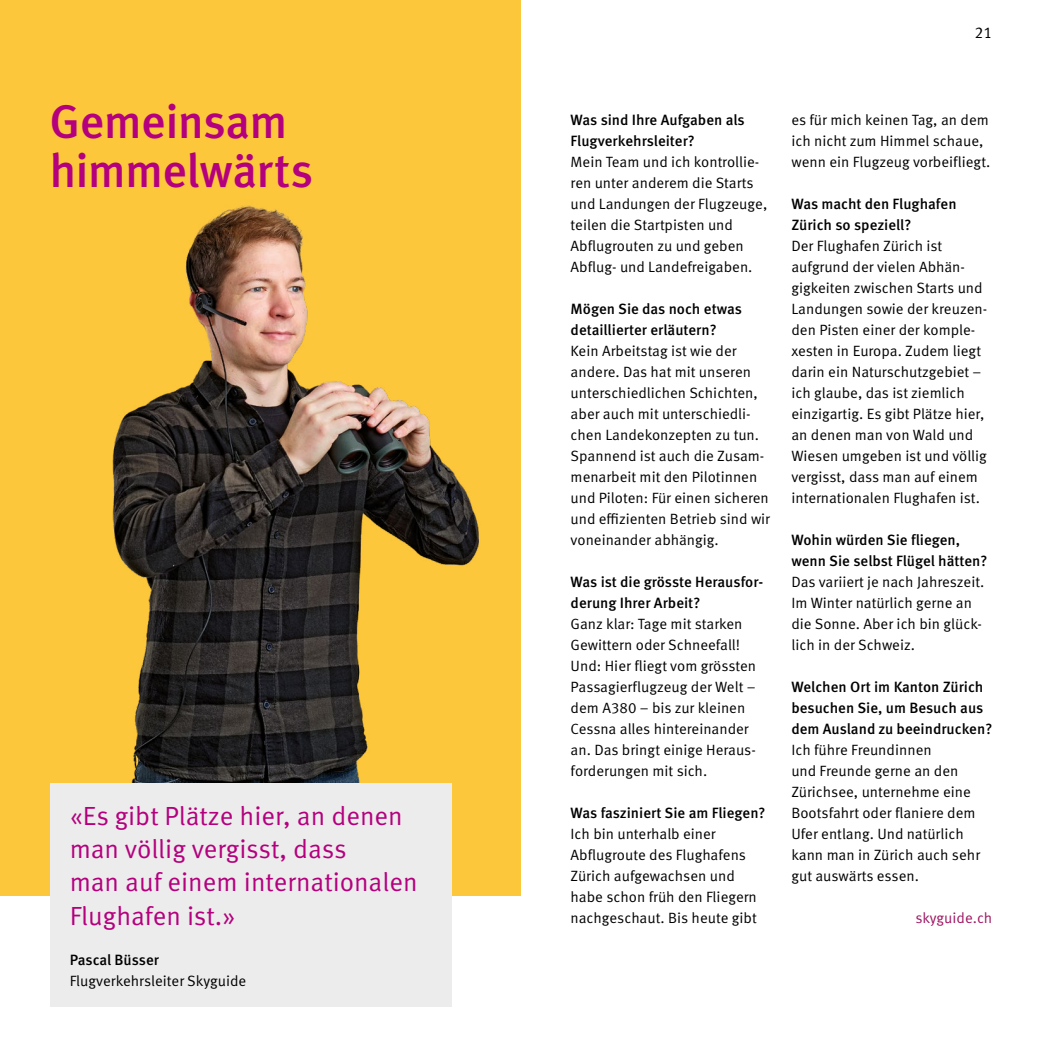
<style>
.page{position:relative;width:1042px;height:1042px;background:#fff}
.page>*{position:absolute;margin:0;border:0;box-sizing:border-box;transform-origin:0 0}
._2_Einleitung{font:500 47.25px/49px "Meta OT";letter-spacing:-.015em;color:#b4007e}
.Lauftext_farbig{font:26.25px/33.2px "Meta OT";color:#b4007e}
.t1{font:15.75px "Meta OT";color:#000}
.Lauftext_regular{font:14.88px/21px "Meta OT";color:#000}
.Lauftext_medium{font:500 14.88px/21px "Meta OT";color:#000}
.Lauftext_farbig-2{font:14.88px "Meta OT";color:#9e1762}
</style>
<div class="page">
<div style="left:0;top:0;width:521px;height:895px;background:#fdc73b"></div>
<img style="left:50px;top:205px;width:429px;height:690px">
<div style="left:50px;top:784px;width:401px;height:223px;background:#ececec"></div>
<p class="_2_Einleitung" style="left:50px;top:98px;width:265px">Gemeinsam himmelwärts</p>
<p class="Lauftext_farbig" style="left:70px;top:799px;width:350px">«Es gibt Plätze hier, an denen man völlig vergisst, dass<br>man auf einem internationalen<br>Flughafen ist.»</p>
<p class="Lauftext_medium" style="left:70px;top:950px;width:91px">Pascal Büsser</p>
<p class="Lauftext_regular" style="left:70px;top:971px;width:178px">Flugverkehrsleiter Skyguide</p>
<p class="t1" style="left:974px;top:23px;width:19px">21</p>
<p class="Lauftext_medium" style="left:570px;top:109px;width:176px">Was sind Ihre Aufgaben als<br>Flugverkehrsleiter?</p>
<p class="Lauftext_regular" style="left:570px;top:151px;width:198px">Mein Team und ich kontrollie&shy;ren unter anderem die Starts und Landungen der Flugzeuge, teilen die Startpisten und<br>Abflugrouten zu und geben<br>Abflug- und Landefreigaben.</p>
<p class="Lauftext_medium" style="left:570px;top:298px;width:173px">Mögen Sie das noch etwas detaillierter erläutern?</p>
<p class="Lauftext_regular" style="left:570px;top:340px;width:201px">Kein Arbeitstag ist wie der andere. Das hat mit unseren unterschiedlichen Schichten, aber auch mit unterschiedli&shy;chen Landekonzepten zu tun.<br>Spannend ist auch die Zusam&shy;menarbeit mit den Pilotinnen und Piloten: Für einen sicheren und effizienten Betrieb sind wir voneinander abhängig.</p>
<p class="Lauftext_medium" style="left:570px;top:571px;width:194px">Was ist die grösste Herausfor&shy;derung Ihrer Arbeit?</p>
<p class="Lauftext_regular" style="left:570px;top:613px;width:187px">Ganz klar: Tage mit starken<br>Gewittern oder Schneefall!<br>Und: Hier fliegt vom grössten<br>Passagierflugzeug der Welt – dem A380 – bis zur kleinen<br>Cessna alles hintereinander an. Das bringt einige Heraus&shy;forderungen mit sich.</p>
<p class="Lauftext_medium" style="left:570px;top:802px;width:197px">Was fasziniert Sie am Fliegen?</p>
<p class="Lauftext_regular" style="left:570px;top:823px;width:188px">Ich bin unterhalb einer<br>Abflugroute des Flughafens<br>Zürich aufgewachsen und habe schon früh den Fliegern nachgeschaut. Bis heute gibt</p>
<p class="Lauftext_regular" style="left:791px;top:109px;width:199px">es für mich keinen Tag, an dem ich nicht zum Himmel schaue, wenn ein Flugzeug vorbeifliegt.</p>
<p class="Lauftext_medium" style="left:791px;top:193px;width:167px">Was macht den Flughafen<br>Zürich so speziell?</p>
<p class="Lauftext_regular" style="left:791px;top:235px;width:197px">Der Flughafen Zürich ist aufgrund der vielen Abhän&shy;gigkeiten zwischen Starts und<br>Landungen sowie der kreuzen&shy;den Pisten einer der komple&shy;xesten in Europa. Zudem liegt darin ein Naturschutzgebiet – ich glaube, das ist ziemlich einzigartig. Es gibt Plätze hier, an denen man von Wald und<br>Wiesen umgeben ist und völlig vergisst, dass man auf einem internationalen Flughafen ist.</p>
<p class="Lauftext_medium" style="left:791px;top:529px;width:198px">Wohin würden Sie fliegen, wenn Sie selbst Flügel hätten?</p>
<p class="Lauftext_regular" style="left:791px;top:571px;width:192px">Das variiert je nach Jahreszeit.<br>Im Winter natürlich gerne an die Sonne. Aber ich bin glück&shy;lich in der Schweiz.</p>
<p class="Lauftext_medium" style="left:791px;top:676px;width:202px">Welchen Ort im Kanton Zürich besuchen Sie, um Besuch aus dem Ausland zu beeindrucken?</p>
<p class="Lauftext_regular" style="left:791px;top:739px;width:190px">Ich führe Freundinnen<br>und Freunde gerne an den<br>Zürichsee, unternehme eine<br>Bootsfahrt oder flaniere dem<br>Ufer entlang. Und natürlich kann man in Zürich auch sehr gut auswärts essen.</p>
<p class="Lauftext_farbig-2" style="left:915px;top:909px;width:79px">skyguide.ch</p>
</div>
